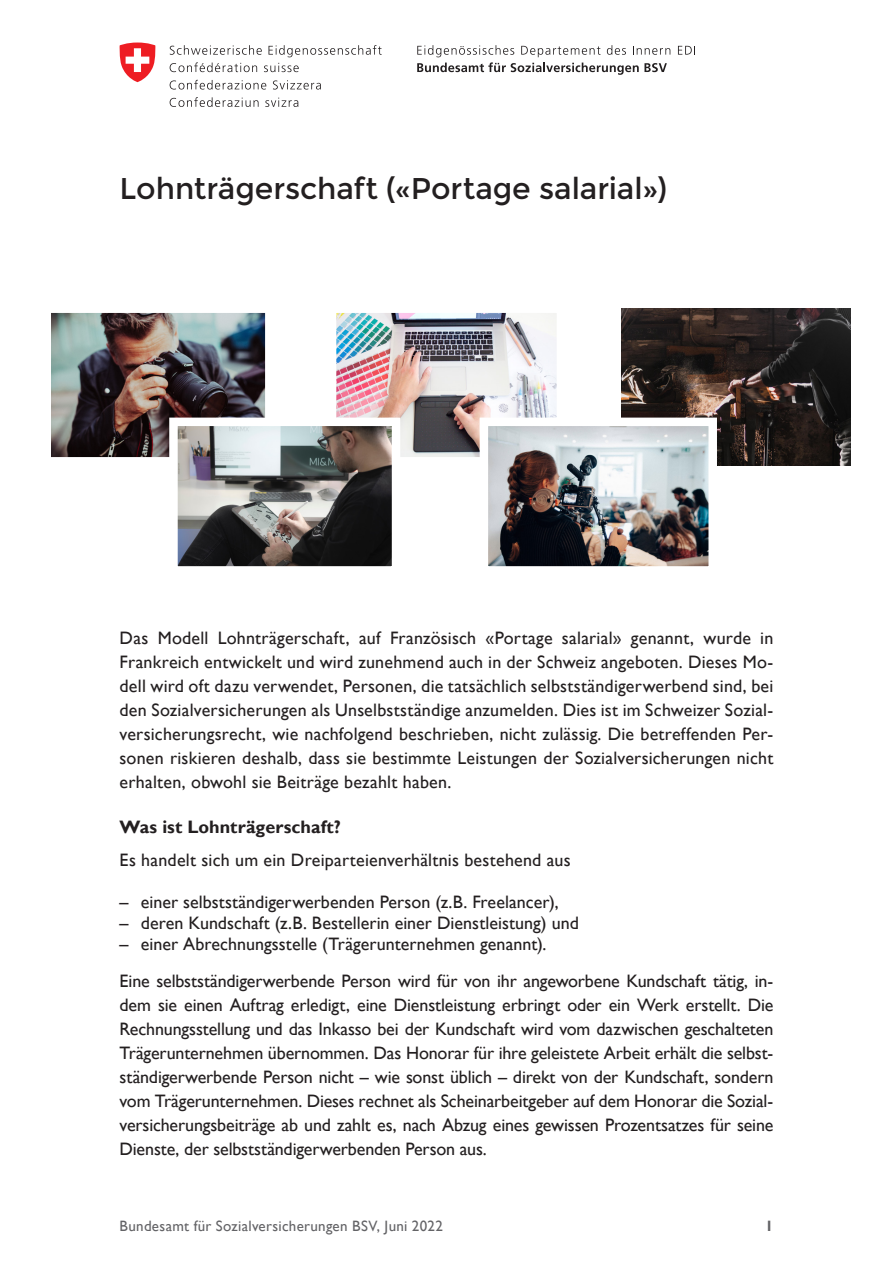
<style>
.page{position:relative;width:893px;height:1263px;background:#fff}
.page>*{position:absolute;margin:0;border:0;box-sizing:border-box;transform-origin:0 0}
.titel{font:30px "Montserrat";letter-spacing:-.005em;color:#231f20}
.gt{font:18px/24px "Gill Sans";letter-spacing:.005em;color:#231f20;text-align:justify}
.ut{font:700 18px "Gill Sans";letter-spacing:.005em;color:#231f20}
.t1{font:15px "Gill Sans";letter-spacing:.02em;color:#636366}
.t2{font:700 15px "Gill Sans";color:#636366}
</style>
<div class="page">
<svg style="left:678px;top:46px;width:17px;height:9px"></svg>
<svg style="left:417px;top:45px;width:253px;height:30px"></svg>
<svg style="left:170px;top:45px;width:92px;height:10px"></svg>
<svg style="left:268px;top:45px;width:114px;height:12px"></svg>
<svg style="left:170px;top:62px;width:87px;height:10px"></svg>
<svg style="left:264px;top:63px;width:35px;height:9px"></svg>
<svg style="left:170px;top:80px;width:96px;height:10px"></svg>
<svg style="left:273px;top:80px;width:48px;height:10px"></svg>
<svg style="left:170px;top:97px;width:89px;height:10px"></svg>
<svg style="left:265px;top:98px;width:33px;height:9px"></svg>
<svg style="left:120px;top:43px;width:36px;height:39px"></svg>
<img style="left:622px;top:308px;width:228px;height:157px">
<img style="left:52px;top:313px;width:213px;height:143px">
<img style="left:337px;top:313px;width:219px;height:143px">
<img style="left:489px;top:427px;width:219px;height:139px">
<div style="left:480px;top:418px;width:237px;height:157px;border:8px solid #fff"></div>
<img style="left:178px;top:427px;width:213px;height:139px">
<div style="left:169px;top:418px;width:231px;height:157px;border:8px solid #fff"></div>
<p class="titel" style="left:120px;top:171px;width:549px">Lohnträgerschaft («Portage salarial»)</p>
<p class="gt" style="left:120px;top:626px;width:655px">Das Modell Lohnträgerschaft, auf Französisch «Portage salarial» genannt, wurde in Frankreich entwickelt und wird zunehmend auch in der Schweiz angeboten. Dieses Mo&shy;dell wird oft dazu verwendet, Personen, die tatsächlich selbstständigerwerbend sind, bei den Sozialversicherungen als Unselbstständige anzumelden. Dies ist im Schweizer Sozial&shy;versicherungsrecht, wie nachfolgend beschrieben, nicht zulässig. Die betreffenden Per&shy;sonen riskieren deshalb, dass sie bestimmte Leistungen der Sozialversicherungen nicht erhalten, obwohl sie Beiträge bezahlt haben.</p>
<p class="ut" style="left:120px;top:816px;width:223px">Was ist Lohnträgerschaft?</p>
<p class="gt" style="left:120px;top:848px;width:453px">Es handelt sich um ein Dreiparteienverhältnis bestehend aus</p>
<p class="gt" style="left:120px;top:890px;width:440px">– einer selbstständigerwerbenden Person (z.B. Freelancer),</p>
<p class="gt" style="left:120px;top:911px;width:461px">– deren Kundschaft (z.B. Bestellerin einer Dienstleistung) und</p>
<p class="gt" style="left:120px;top:932px;width:428px">– einer Abrechnungsstelle (Trägerunternehmen genannt).</p>
<p class="gt" style="left:120px;top:969px;width:655px">Eine selbstständigerwerbende Person wird für von ihr angeworbene Kundschaft tätig, in&shy;dem sie einen Auftrag erledigt, eine Dienstleistung erbringt oder ein Werk erstellt. Die Rechnungsstellung und das Inkasso bei der Kundschaft wird vom dazwischen geschalteten Trägerunternehmen übernommen. Das Honorar für ihre geleistete Arbeit erhält die selbst&shy;ständigerwerbende Person nicht – wie sonst üblich – direkt von der Kundschaft, sondern vom Trägerunternehmen. Dieses rechnet als Scheinarbeitgeber auf dem Honorar die Sozial&shy;versicherungsbeiträge ab und zahlt es, nach Abzug eines gewissen Prozentsatzes für seine Dienste, der selbstständigerwerbenden Person aus.</p>
<p class="t1" style="left:120px;top:1217px;width:325px">Bundesamt für Sozialversicherungen BSV, Juni 2022</p>
<p class="t2" style="left:765px;top:1217px;width:10px">1</p>
</div>
